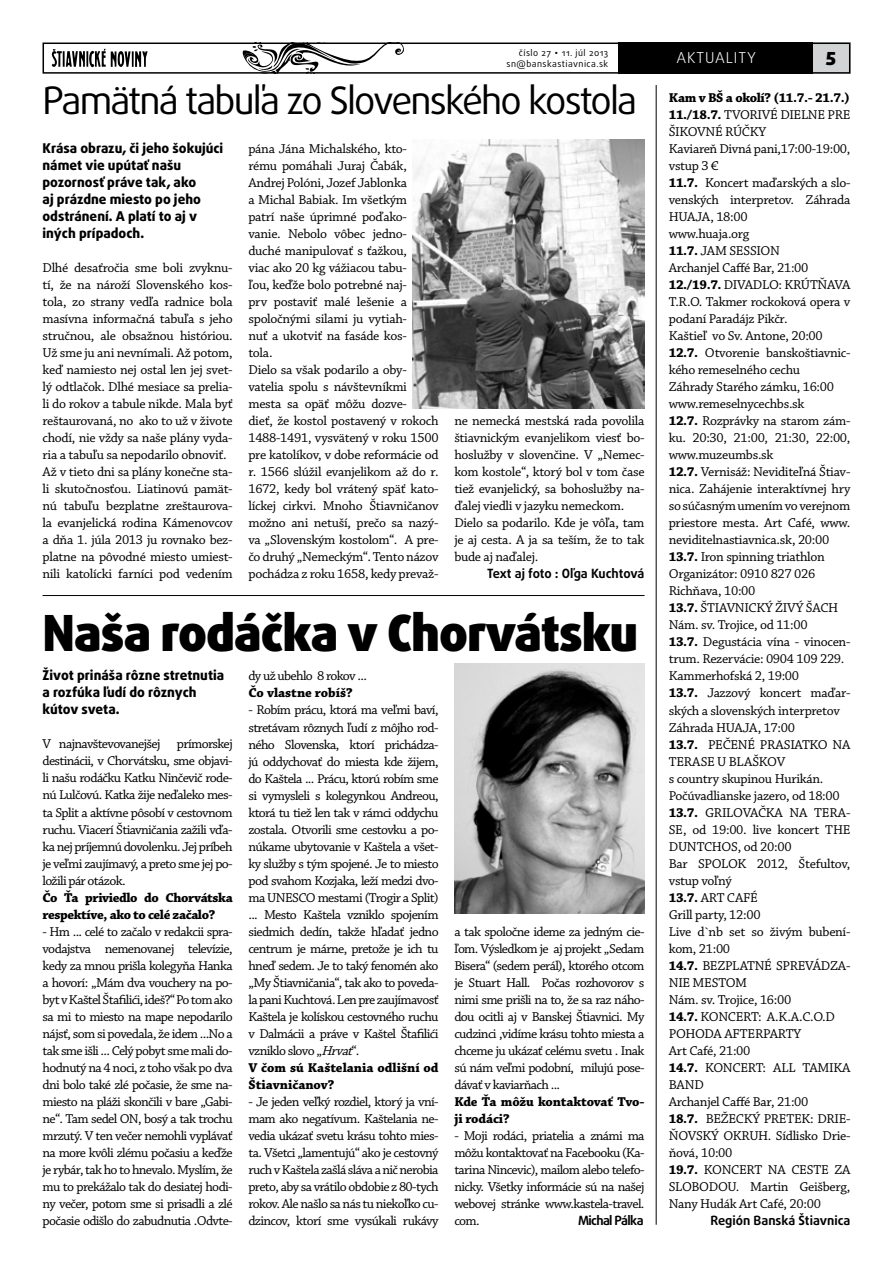
<style>
.page{position:relative;width:893px;height:1263px;background:#fff}
.page>*{position:absolute;margin:0;border:0;box-sizing:border-box;transform-origin:0 0}
.t1{font:900 49.8px "Daxline Pro";letter-spacing:-.02em;color:#000}
.t2{font:37.8px "Daxline Pro";letter-spacing:-.05em;color:#000}
.t3{font:900 18px "Daxline Pro";color:#000}
.t4{font:300 15px "Daxline Pro";letter-spacing:.06em;color:#fff}
.t5{font:13.5px/17px "Chaparral Pro Capt";letter-spacing:-.025em;color:#000;text-align:justify}
.t6{font:800 13.5px/17px "Daxline Pro";color:#000}
.t7{font:700 13.5px/17px "Chaparral Pro";letter-spacing:-.01em;color:#000}
.t8{font:700 13.5px/17px "Chaparral Pro";letter-spacing:-.03em;color:#000}
.t9{font:13.5px "Chaparral Pro Capt";letter-spacing:-.05em;color:#000}
.t10{font:700 12.75px "Daxline Pro";letter-spacing:-.005em;color:#000}
.t11{font:700 12.75px "Daxline Pro";letter-spacing:-.05em;color:#000}
.t12{font:9px/10.8px "Daxline Pro";letter-spacing:.05em;color:#000;text-align:right}
.s1{font-family:"Gill Sans MT Pro"}
.s2{font-style:italic}
.s3{font-family:"Chaparral Pro";font-weight:700}
</style>
<div class="page">
<div style="left:804px;top:43px;width:46px;height:31px;background:#d1d3d4"></div>
<svg style="left:242px;top:46px;width:162px;height:25px"></svg>
<div style="left:43px;top:43px;width:807px;height:31px;border:2px solid #000"></div>
<div style="left:619px;top:43px;width:194px;height:31px;background:#000"></div>
<svg style="left:51px;top:49px;width:97px;height:18px"></svg>
<hr style="left:656px;top:85px;width:1px;height:1140px;background:#000">
<hr style="left:43px;top:595px;width:601px;height:1px;background:#000">
<img style="left:412px;top:139px;width:232px;height:269px">
<img style="left:454px;top:663px;width:190px;height:250px">
<p class="t12" style="left:507px;top:48px;width:103px">číslo 27 <span class="s1">•</span> 11. júl 2013 sn@banskastiavnica.sk</p>
<p class="t4" style="left:676px;top:48px;width:81px">AKTUALITY</p>
<h3 class="t3" style="left:826px;top:47px;width:12px">5</h3>
<h2 class="t2" style="left:43px;top:76px;width:596px">Pamätná tabuľa zo Slovenského kostola</h2>
<p class="t6" style="left:43px;top:140px;width:182px">Krása obrazu, či jeho šokujúci námet vie upútať našu pozornosť práve tak, ako<br>aj prázdne miesto po jeho odstránení. A platí to aj v iných prípadoch.</p>
<p class="t5" style="left:43px;top:260px;width:192px;text-align:left">Dlhé desaťročia sme boli zvyknu&shy;tí, že na nároží Slovenského kos&shy;tola, zo strany vedľa radnice bola masívna informačná tabuľa s jeho stručnou, ale obsažnou históriou.<br>Už sme ju ani nevnímali. Až potom, keď namiesto nej ostal len jej svet&shy;lý odtlačok. Dlhé mesiace sa prelia&shy;li do rokov a tabule nikde. Mala byť reštaurovaná, no ako to už v živote chodí, nie vždy sa naše plány vyda&shy;ria a tabuľu sa nepodarilo obnoviť.<br>Až v tieto dni sa plány konečne sta&shy;li skutočnosťou. Liatinovú pamät&shy;nú tabuľu bezplatne zreštaurova&shy;la evanjelická rodina Kámenovcov a dňa 1. júla 2013 ju rovnako bez&shy;platne na pôvodné miesto umiest&shy;nili katolícki farníci pod vedením</p>
<p class="t5" style="left:248px;top:141px;width:192px;text-align:left">pána Jána Michalského, kto&shy;rému pomáhali Juraj Čabák,<br>Andrej Polóni, Jozef Jablonka<br>a Michal Babiak. Im všetkým<br>patrí naše úprimné poďako&shy;vanie. Nebolo vôbec jedno&shy;duché manipulovať s ťažkou,<br>viac ako 20 kg vážiacou tabu-<br>ľou, keďže bolo potrebné naj-<br>prv postaviť malé lešenie a spoločnými silami ju vytiah-<br>nuť a ukotviť na fasáde kos-<br>tola.<br>Dielo sa však podarilo a oby&shy;vatelia spolu s návštevníkmi mesta sa opäť môžu dozve-<br>dieť, že kostol postavený v rokoch<br>1488-1491, vysvätený v roku 1500 pre katolíkov, v dobe reformácie od r. 1566 slúžil evanjelikom až do r.<br>1672, kedy bol vrátený späť kato&shy;líckej cirkvi. Mnoho Štiavničanov možno ani netuší, prečo sa nazý&shy;va „Slovenským kostolom“. A pre&shy;čo druhý „Nemeckým“. Tento názov pochádza z roku 1658, kedy prevaž-</p>
<p class="t5" style="left:454px;top:413px;width:192px;text-align:left">ne nemecká mestská rada povolila štiavnickým evanjelikom viesť bo&shy;hoslužby v slovenčine. V „Nemec&shy;kom kostole“, ktorý bol v tom čase tiež evanjelický, sa bohoslužby na&shy;ďalej viedli v jazyku nemeckom.<br>Dielo sa podarilo. Kde je vôľa, tam je aj cesta. A ja sa teším, že to tak bude aj naďalej.</p>
<p class="t10" style="left:487px;top:565px;width:159px">Text aj foto : Oľga Kuchtová</p>
<h1 class="t1" style="left:43px;top:600px;width:597px">Naša rodáčka v Chorvátsku</h1>
<p class="t6" style="left:43px;top:667px;width:183px">Život prináša rôzne stretnutia a rozfúka ľudí do rôznych kútov sveta.</p>
<p class="t5" style="left:43px;top:736px;width:192px">V najnavštevovanejšej prímorskej destinácii, v Chorvátsku, sme objavi&shy;li našu rodáčku Katku Ninčevič rode&shy;nú Lulčovú. Katka žije neďaleko mes&shy;ta Split a aktívne pôsobí v cestovnom ruchu. Viacerí Štiavničania zažili vďa&shy;ka nej príjemnú dovolenku. Jej príbeh je veľmi zaujímavý, a preto sme jej po&shy;ložili pár otázok.</p>
<p class="t8" style="left:43px;top:889px;width:192px">Čo Ťa priviedlo do Chorvátska respektíve, ako to celé začalo?</p>
<p class="t5" style="left:43px;top:923px;width:192px">- Hm ... celé to začalo v redakcii spra&shy;vodajstva nemenovanej televízie, kedy za mnou prišla kolegyňa Hanka a hovorí: „Mám dva vouchery na po&shy;byt v Kaštel Štafilići, ideš?“ Po tom ako sa mi to miesto na mape nepodarilo nájsť, som si povedala, že idem ...No a tak sme išli ... Celý pobyt sme mali do&shy;hodnutý na 4 noci, z toho však po dva dni bolo také zlé počasie, že sme na&shy;miesto na pláži skončili v bare „Gabi&shy;ne“. Tam sedel ON, bosý a tak trochu mrzutý. V ten večer nemohli vyplávať na more kvôli zlému počasiu a keďže je rybár, tak ho to hnevalo. Myslím, že mu to prekážalo tak do desiatej hodi&shy;ny večer, potom sme si prisadli a zlé počasie odišlo do zabudnutia .Odvte-</p>
<p class="t9" style="left:248px;top:668px;width:120px">dy už ubehlo 8 rokov ...</p>
<p class="t7" style="left:248px;top:685px;width:106px">Čo vlastne robíš?</p>
<p class="t5" style="left:248px;top:702px;width:192px">- Robím prácu, ktorá ma veľmi baví, stretávam rôznych ľudí z môjho rod&shy;ného Slovenska, ktorí prichádza&shy;jú oddychovať do miesta kde žijem, do Kaštela ... Prácu, ktorú robím sme si vymysleli s kolegynkou Andreou, ktorá tu tiež len tak v rámci oddychu zostala. Otvorili sme cestovku a po&shy;núkame ubytovanie v Kaštela a všet&shy;ky služby s tým spojené. Je to miesto pod svahom Kozjaka, leží medzi dvo&shy;ma UNESCO mestami (Trogir a Split) ... Mesto Kaštela vzniklo spojením siedmich dedín, takže hľadať jedno centrum je márne, pretože je ich tu hneď sedem. Je to taký fenomén ako „My Štiavničania“, tak ako to poveda&shy;la pani Kuchtová. Len pre zaujímavosť Kaštela je kolískou cestovného ruchu v Dalmácii a práve v Kaštel Štafilići vzniklo slovo „<span class="s2">Hrvat</span>“.</p>
<p class="t7" style="left:248px;top:1059px;width:192px">V čom sú Kaštelania odlišní od<br>Štiavničanov?</p>
<p class="t5" style="left:248px;top:1093px;width:192px">- Je jeden veľký rozdiel, ktorý ja vní&shy;mam ako negatívum. Kaštelania ne&shy;vedia ukázať svetu krásu tohto mies&shy;ta. Všetci „lamentujú“ ako je cestovný ruch v Kaštela zašlá sláva a nič nerobia preto, aby sa vrátilo obdobie z 80-tych rokov. Ale našlo sa nás tu niekoľko cu&shy;dzincov, ktorí sme vysúkali rukávy</p>
<p class="t5" style="left:454px;top:923px;width:192px">a tak spoločne ideme za jedným cie&shy;ľom. Výsledkom je aj projekt „Sedam Bisera“ (sedem perál), ktorého otcom je Stuart Hall. Počas rozhovorov s nimi sme prišli na to, že sa raz náho&shy;dou ocitli aj v Banskej Štiavnici. My cudzinci ,vidíme krásu tohto miesta a chceme ju ukázať celému svetu . Inak sú nám veľmi podobní, milujú pose&shy;dávať v kaviarňach ...</p>
<p class="t7" style="left:454px;top:1093px;width:192px">Kde Ťa môžu kontaktovať Tvo&shy;ji rodáci?</p>
<p class="t5" style="left:454px;top:1127px;width:192px">- Moji rodáci, priatelia a známi ma môžu kontaktovať na Facebooku (Ka&shy;tarina Nincevic), mailom alebo telefo&shy;nicky. Všetky informácie sú na našej webovej stránke www.kastela-travel. com.</p>
<p class="t11" style="left:578px;top:1212px;width:67px">Michal Pálka</p>
<p class="t7" style="left:669px;top:90px;width:183px">Kam v BŠ a okolí? (11.7.- 21.7.)</p>
<p class="t5" style="left:669px;top:107px;width:183px;text-align:left"><span class="s3">11./18.7.</span> TVORIVÉ DIELNE PRE<br>ŠIKOVNÉ RÚČKY<br>Kaviareň Divná pani,17:00-19:00, vstup 3 €<br><span class="s3">11.7.</span> Koncert maďarských a slo&shy;venských interpretov. Záhrada<br>HUAJA, 18:00<br>www.huaja.org<br><span class="s3">11.7.</span> JAM SESSION<br>Archanjel Caffé Bar, 21:00<br><span class="s3">12./19.7.</span> DIVADLO: KRÚTŇAVA<br>T.R.O. Takmer rockoková opera v podaní Paradájz Pikčr.<br>Kaštieľ vo Sv. Antone, 20:00<br><span class="s3">12.7.</span> Otvorenie banskoštiavnic&shy;kého remeselného cechu<br>Záhrady Starého zámku, 16:00 www.remeselnycechbs.sk<br><span class="s3">12.7.</span> Rozprávky na starom zám&shy;ku. 20:30, 21:00, 21:30, 22:00, www.muzeumbs.sk<br><span class="s3">12.7.</span> Vernisáž: Neviditeľná Štiav&shy;nica. Zahájenie interaktívnej hry so súčasným umením vo verejnom priestore mesta. Art Café, www. neviditelnastiavnica.sk, 20:00<br><span class="s3">13.7.</span> Iron spinning triathlon<br>Organizátor: 0910 827 026<br>Richňava, 10:00<br><span class="s3">13.7.</span> ŠTIAVNICKÝ ŽIVÝ ŠACH<br>Nám. sv. Trojice, od 11:00<br><span class="s3">13.7.</span> Degustácia vína - vinocen&shy;trum. Rezervácie: 0904 109 229.<br>Kammerhofská 2, 19:00<br><span class="s3">13.7.</span> Jazzový koncert maďar&shy;ských a slovenských interpretov<br>Záhrada HUAJA, 17:00<br><span class="s3">13.7.</span> PEČENÉ PRASIATKO NA<br>TERASE U BLAŠKOV<br>s country skupinou Hurikán.<br>Počúvadlianske jazero, od 18:00<br><span class="s3">13.7.</span> GRILOVAČKA NA TERA-<br>SE, od 19:00. live koncert THE<br>DUNTCHOS, od 20:00<br>Bar SPOLOK 2012, Štefultov, vstup voľný<br><span class="s3">13.7.</span> ART CAFÉ<br>Grill party, 12:00<br>Live d`nb set so živým bubení&shy;kom, 21:00<br><span class="s3">14.7.</span> BEZPLATNÉ SPREVÁDZA-<br>NIE MESTOM<br>Nám. sv. Trojice, 16:00<br><span class="s3">14.7.</span> KONCERT: A.K.A.C.O.D<br>POHODA AFTERPARTY<br>Art Café, 21:00<br><span class="s3">14.7.</span> KONCERT: ALL TAMIKA<br>BAND<br>Archanjel Caffé Bar, 21:00<br><span class="s3">18.7.</span> BEŽECKÝ PRETEK: DRIE-<br>ŇOVSKÝ OKRUH. Sídlisko Drie&shy;ňová, 10:00<br><span class="s3">19.7.</span> KONCERT NA CESTE ZA<br>SLOBODOU. Martin Geišberg,<br>Nany Hudák Art Café, 20:00</p>
<p class="t10" style="left:710px;top:1212px;width:142px">Región Banská Štiavnica</p>
</div>
